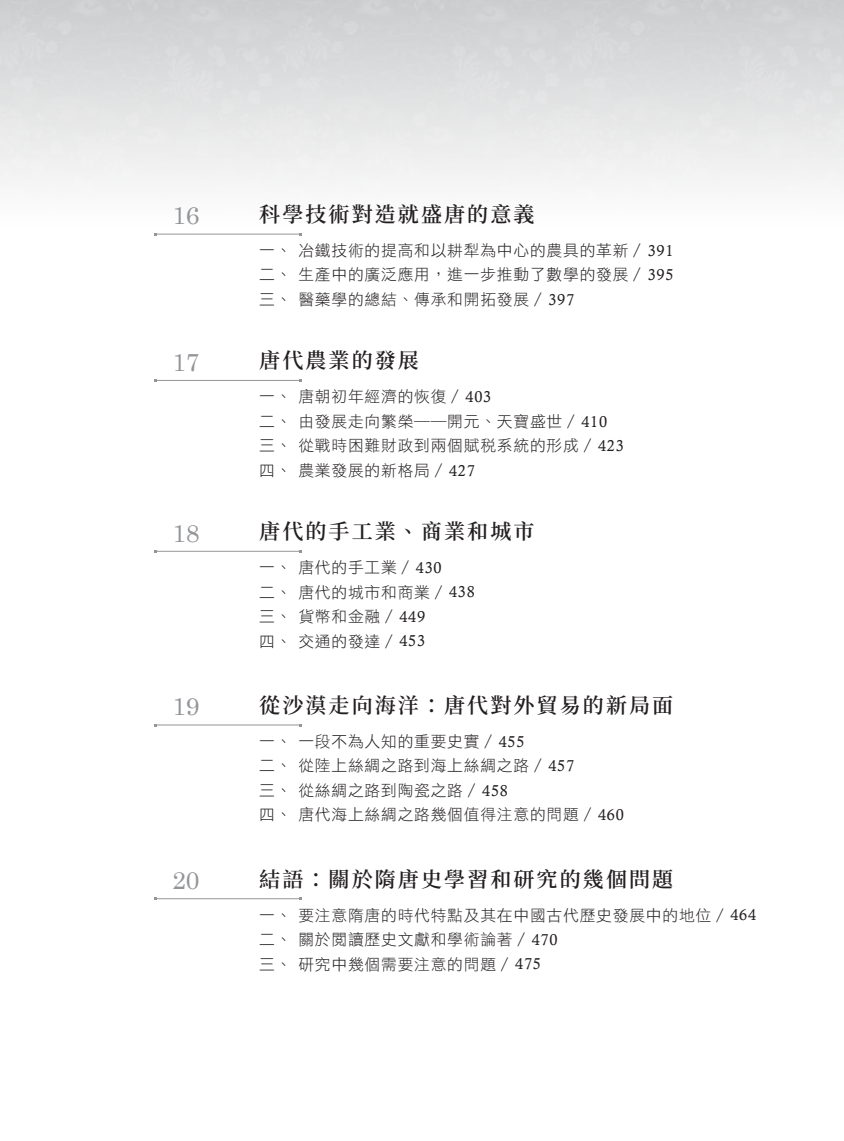
<style>
.page{position:relative;width:844px;height:1141px;background:#fff}
.page>*{position:absolute;margin:0;border:0;box-sizing:border-box;transform-origin:0 0}
.t1{font:24.5px "Century Schoolbook";color:#939598}
.t2{font:600 21px "Noto Serif CJ Ktc";letter-spacing:.1em;color:#231f20}
.t3{font:15.75px/24.5px "DF Hei HK W3";letter-spacing:.05em;color:#231f20}
.s1{font-family:"Calisto"}
</style>
<div class="page">
<div style="left:0;top:0;width:286px;height:272px;background:linear-gradient(to bottom,#cdced0,#fff)"></div>
<div style="left:286px;top:0;width:286px;height:272px;background:linear-gradient(to bottom,#cdced0,#fff)"></div>
<div style="left:572px;top:0;width:271px;height:272px;background:linear-gradient(to bottom,#cdced0,#fff)"></div>
<hr style="left:155px;top:234px;width:145px;height:1px;background:#939598">
<hr style="left:155px;top:380px;width:145px;height:1px;background:#939598">
<hr style="left:155px;top:551px;width:145px;height:1px;background:#939598">
<hr style="left:155px;top:725px;width:145px;height:1px;background:#939598">
<hr style="left:155px;top:898px;width:145px;height:1px;background:#939598">
<h1 class="t1" style="left:172px;top:200px;width:29px">16</h1>
<h2 class="t2" style="left:259px;top:202px;width:277px">科學技術對造就盛唐的意義</h2>
<p class="t3" style="left:259px;top:238px;width:415px;text-align:justify">一、 冶鐵技術的提高和以耕犁為中心的農具的革新 / <span class="s1">391</span>二、 生產中的廣泛應用，進一步推動了數學的發展 / <span class="s1">395</span>三、 醫藥學的總結、傳承和開拓發展 / <span class="s1">397</span></p>
<h1 class="t1" style="left:172px;top:347px;width:29px">17</h1>
<h2 class="t2" style="left:259px;top:349px;width:161px">唐代農業的發展</h2>
<p class="t3" style="left:259px;top:384px;width:366px">一、 唐朝初年經濟的恢復 / <span class="s1">403<br></span>二、 由發展走向繁榮——開元、天寶盛世 / <span class="s1">410</span>三、 從戰時困難財政到兩個賦稅系統的形成 / <span class="s1">423</span>四、 農業發展的新格局 / <span class="s1">427</span></p>
<h1 class="t1" style="left:172px;top:518px;width:29px">18</h1>
<h2 class="t2" style="left:259px;top:520px;width:277px">唐代的手工業、商業和城市</h2>
<p class="t3" style="left:259px;top:555px;width:217px">一、 唐代的手工業 / <span class="s1">430<br></span>二、 唐代的城市和商業 / <span class="s1">438</span>三、 貨幣和金融 / <span class="s1">449<br></span>四、 交通的發達 / <span class="s1">453</span></p>
<h1 class="t1" style="left:172px;top:691px;width:29px">19</h1>
<h2 class="t2" style="left:259px;top:693px;width:415px">從沙漠走向海洋：唐代對外貿易的新局面</h2>
<p class="t3" style="left:259px;top:729px;width:366px">一、 一段不為人知的重要史實 / <span class="s1">455<br></span>二、 從陸上絲綢之路到海上絲綢之路 / <span class="s1">457<br></span>三、 從絲綢之路到陶瓷之路 / <span class="s1">458<br></span>四、 唐代海上絲綢之路幾個值得注意的問題 / <span class="s1">460</span></p>
<h1 class="t1" style="left:172px;top:865px;width:29px">20</h1>
<h2 class="t2" style="left:259px;top:867px;width:415px">結語：關於隋唐史學習和研究的幾個問題</h2>
<p class="t3" style="left:259px;top:902px;width:498px">一、 要注意隋唐的時代特點及其在中國古代歷史發展中的地位 / <span class="s1">464</span>二、 關於閱讀歷史文獻和學術論著 / <span class="s1">470<br></span>三、 研究中幾個需要注意的問題 / <span class="s1">475</span></p>
</div>
